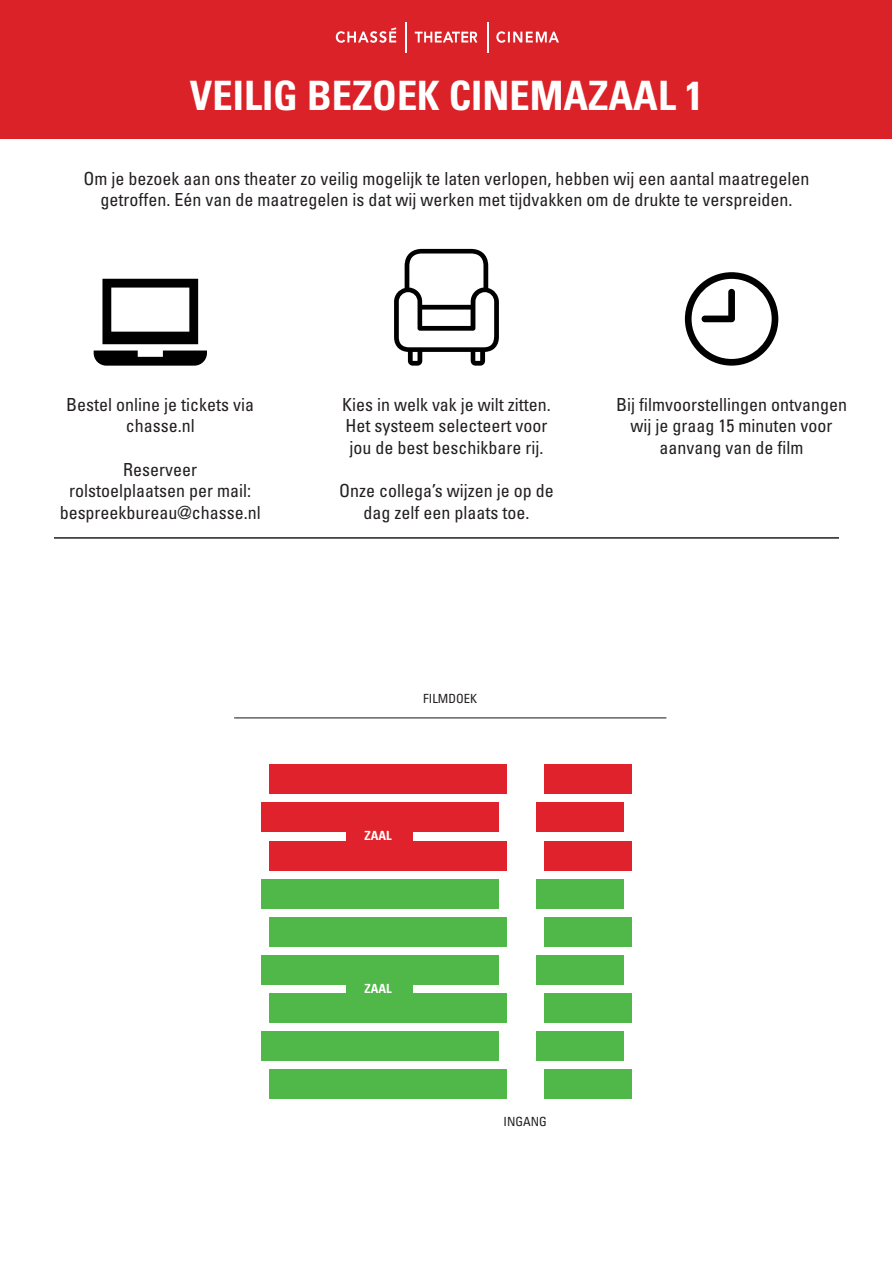
<style>
.page{position:relative;width:893px;height:1263px;background:#fff}
.page>*{position:absolute;margin:0;border:0;box-sizing:border-box;transform-origin:0 0}
.t1{font:700 condensed 40.5px "Univers LT Std";color:#fff}
.t2{font:condensed 18px/21.6px "Univers LT Std";color:#231f20;text-align:center}
.t3{font:condensed 12.6px "Univers LT Std";color:#231f20}
.t4{font:700 condensed 12.6px "Univers LT Std";color:#fff}
</style>
<div class="page">
<svg style="left:394px;top:249px;width:105px;height:117px"></svg>
<svg style="left:102px;top:279px;width:96px;height:65px"></svg>
<svg style="left:94px;top:350px;width:113px;height:16px;background:#2d2d2d"></svg>
<svg style="left:685px;top:272px;width:93px;height:94px"></svg>
<div style="left:1px;top:0;width:891px;height:139px;background:#db2228"></div>
<hr style="left:54px;top:537px;width:785px;height:2px;background:#231f20">
<div style="left:269px;top:765px;width:237px;height:29px;background:#df222c"></div>
<div style="left:262px;top:803px;width:237px;height:29px;background:#df222c"></div>
<div style="left:269px;top:841px;width:237px;height:29px;background:#df222c"></div>
<div style="left:262px;top:879px;width:237px;height:29px;background:#4fb848"></div>
<div style="left:269px;top:917px;width:237px;height:29px;background:#4fb848"></div>
<div style="left:262px;top:955px;width:237px;height:29px;background:#4fb848"></div>
<div style="left:269px;top:993px;width:237px;height:29px;background:#4fb848"></div>
<div style="left:262px;top:1031px;width:237px;height:29px;background:#4fb848"></div>
<div style="left:269px;top:1069px;width:237px;height:29px;background:#4fb848"></div>
<div style="left:544px;top:765px;width:87px;height:29px;background:#df222c"></div>
<div style="left:537px;top:803px;width:87px;height:29px;background:#df222c"></div>
<div style="left:544px;top:841px;width:87px;height:29px;background:#df222c"></div>
<div style="left:537px;top:879px;width:87px;height:29px;background:#4fb848"></div>
<div style="left:544px;top:917px;width:87px;height:29px;background:#4fb848"></div>
<div style="left:537px;top:955px;width:87px;height:29px;background:#4fb848"></div>
<div style="left:544px;top:993px;width:87px;height:29px;background:#4fb848"></div>
<div style="left:537px;top:1031px;width:87px;height:29px;background:#4fb848"></div>
<div style="left:544px;top:1069px;width:87px;height:29px;background:#4fb848"></div>
<hr style="left:234px;top:717px;width:432px;height:1px;background:#231f20">
<div style="left:346px;top:817px;width:67px;height:35px;background:#df222c"></div>
<div style="left:346px;top:971px;width:67px;height:35px;background:#4fb848"></div>
<hr style="left:405px;top:22px;width:2px;height:31px;background:#fff">
<svg style="left:336px;top:28px;width:60px;height:15px"></svg>
<svg style="left:415px;top:32px;width:62px;height:10px"></svg>
<hr style="left:487px;top:22px;width:2px;height:31px;background:#fff">
<svg style="left:496px;top:31px;width:63px;height:12px"></svg>
<p class="t1" style="left:190px;top:71px;width:514px">VEILIG BEZOEK CINEMAZAAL 1</p>
<p class="t2" style="left:84px;top:167px;width:727px">Om je bezoek aan ons theater zo veilig mogelijk te laten verlopen, hebben wij een aantal maatregelen</p>
<p class="t2" style="left:101px;top:189px;width:693px">getroffen. Eén van de maatregelen is dat wij werken met tijdvakken om de drukte te verspreiden.</p>
<p class="t2" style="left:66px;top:393px;width:189px">Bestel online je tickets via chasse.nl</p>
<p class="t2" style="left:123px;top:458px;width:75px">Reserveer</p>
<p class="t2" style="left:60px;top:480px;width:203px">rolstoelplaatsen per mail: bespreekbureau@chasse.nl</p>
<p class="t2" style="left:342px;top:393px;width:210px;text-align:left">Kies in welk vak je wilt zitten.<br>Het systeem selecteert voor jou de best beschikbare rij.</p>
<p class="t2" style="left:339px;top:480px;width:216px">Onze collega’s wijzen je op de dag zelf een plaats toe.</p>
<p class="t2" style="left:616px;top:393px;width:232px">Bij filmvoorstellingen ontvangen wij je graag 15 minuten voor aanvang van de film</p>
<p class="t3" style="left:423px;top:691px;width:55px">FILMDOEK</p>
<p class="t4" style="left:364px;top:828px;width:29px">ZAAL</p>
<p class="t4" style="left:364px;top:981px;width:29px">ZAAL</p>
<p class="t3" style="left:503px;top:1114px;width:45px">INGANG</p>
</div>
